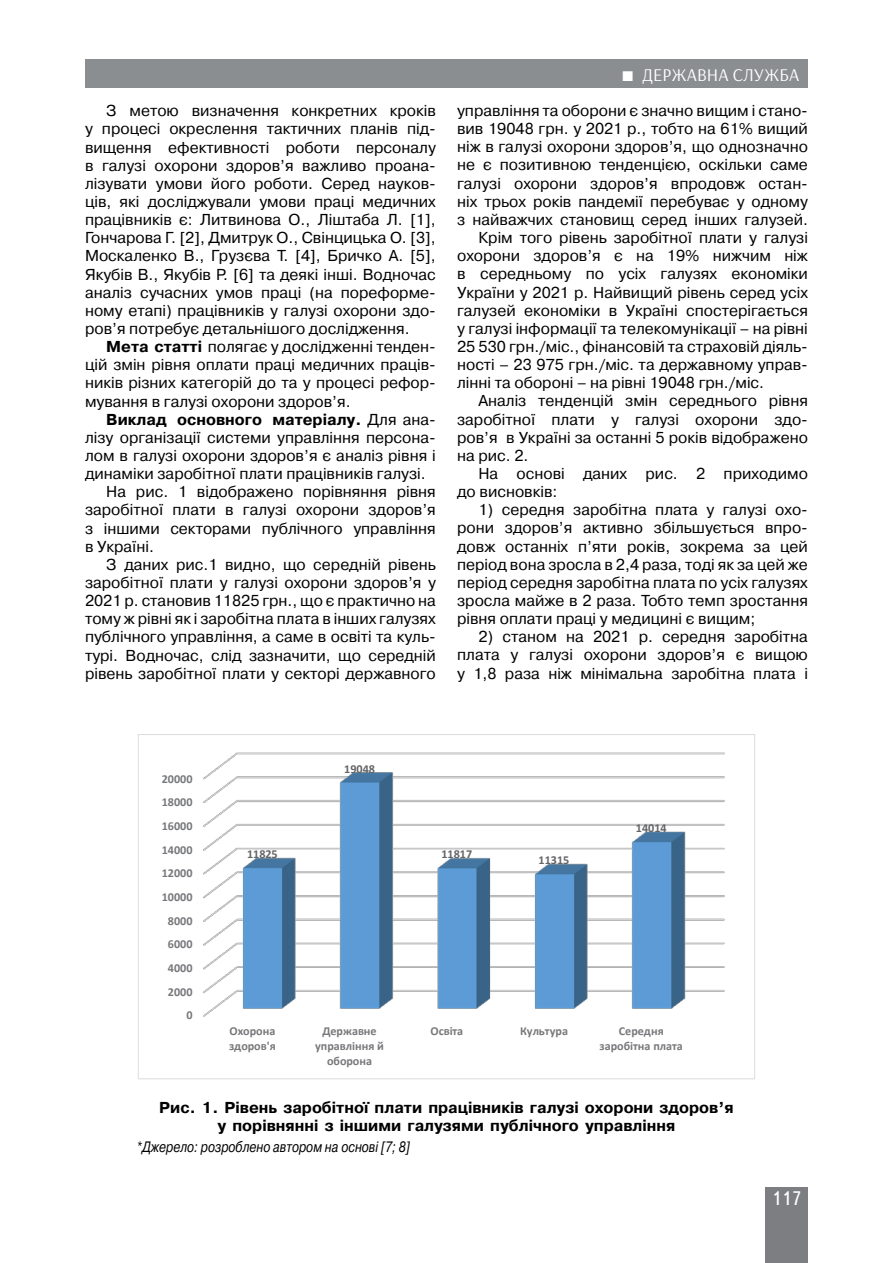
<style>
.page{position:relative;width:893px;height:1263px;background:#fff}
.page>*{position:absolute;margin:0;border:0;box-sizing:border-box;transform-origin:0 0}
.t1{font:19.5px "Ukrainian Text";color:#fff}
.t2{font:18px "Arsenal";color:#fff}
.t3{font:15.75px/18.1px "Pragmatica C";color:#000;text-align:justify}
.t4{font:700 15.75px/18.1px "Pragmatica CTT";color:#000;text-align:center}
.t5{font:italic 15px "Pragmatica C";color:#000;scale:.8 1}
.t6{font:700 12.15px/14.9px "Calibri";color:#77787b;text-align:center}
.t7{font:700 12.15px "Calibri";color:#636467}
.s1{font-family:"Pragmatica CTT";font-weight:700}
.s2{font-family:"Pragmatica C";font-weight:400}
</style>
<div class="page">
<div style="left:765px;top:1187px;width:43px;height:76px;background:#7d7e81"></div>
<div style="left:85px;top:60px;width:723px;height:28px;background:#8b8e90"></div>
<img style="left:203px;top:752px;width:522px;height:265px">
<p class="t3" style="left:85px;top:102px;width:352px;text-indent:21px">З метою визначення конкретних кроків у процесі окреслення тактичних планів під&shy;вищення ефективності роботи персоналу в галузі охорони здоров’я важливо проана&shy;лізувати умови його роботи. Серед науков&shy;ців, які досліджували умови праці медичних працівників є: Литвинова О., Ліштаба Л. [1], Гончарова Г. [2], Дмитрук О., Свінцицька О. [3], Москаленко В., Грузєва Т. [4], Бричко А. [5], Якубів В., Якубів Р. [6] та деякі інші. Водночас аналіз сучасних умов праці (на пореформе&shy;ному етапі) працівників у галузі охорони здо&shy;ров’я потребує детальнішого дослідження.</p>
<p class="t3" style="left:85px;top:338px;width:352px;text-indent:21px"><span class="s1">Мета статті</span> полягає у дослідженні тенден&shy;цій змін рівня оплати праці медичних праців&shy;ників різних категорій до та у процесі рефор&shy;мування в галузі охорони здоров’я.</p>
<p class="t4" style="left:106px;top:410px;width:331px">Виклад основного матеріалу. <span class="s2">Для ана-</span></p>
<p class="t3" style="left:85px;top:428px;width:352px">лізу організації системи управління персона-</p>
<p class="t3" style="left:85px;top:447px;width:352px">лом в галузі охорони здоров’я є аналіз рівня і</p>
<p class="t3" style="left:85px;top:465px;width:342px">динаміки заробітної плати працівників галузі.</p>
<p class="t3" style="left:106px;top:483px;width:331px">На рис. 1 відображено порівняння рівня</p>
<p class="t3" style="left:85px;top:501px;width:352px">заробітної плати в галузі охорони здоров’я</p>
<p class="t3" style="left:85px;top:519px;width:352px">з іншими секторами публічного управління</p>
<p class="t3" style="left:85px;top:537px;width:71px">в Україні.</p>
<p class="t3" style="left:106px;top:555px;width:331px">З даних рис.1 видно, що середній рівень</p>
<p class="t3" style="left:85px;top:574px;width:352px">заробітної плати у галузі охорони здоров’я у</p>
<p class="t3" style="left:85px;top:592px;width:352px">2021 р. становив 11825 грн., що є практично на</p>
<p class="t3" style="left:85px;top:610px;width:352px">тому ж рівні як і заробітна плата в інших галузях</p>
<p class="t3" style="left:85px;top:628px;width:352px">публічного управління, а саме в освіті та куль-</p>
<p class="t3" style="left:85px;top:646px;width:352px">турі. Водночас, слід зазначити, що середній</p>
<p class="t3" style="left:85px;top:664px;width:352px">рівень заробітної плати у секторі державного</p>
<p class="t2" style="left:456px;top:64px;width:344px">ТЕОРІЯ ТА ІСТОРІЯ ПУБЛІЧНОГО УПРАВЛІННЯ</p>
<p class="t2" style="left:642px;top:64px;width:159px">ДЕРЖАВНА СЛУЖБА</p>
<p class="t3" style="left:457px;top:102px;width:352px">управління та оборони є значно вищим і стано-</p>
<p class="t3" style="left:457px;top:120px;width:352px">вив 19048 грн. у 2021 р., тобто на 61% вищий</p>
<p class="t3" style="left:457px;top:138px;width:352px">ніж в галузі охорони здоров’я, що однозначно</p>
<p class="t3" style="left:457px;top:156px;width:352px">не є позитивною тенденцією, оскільки саме</p>
<p class="t3" style="left:457px;top:174px;width:352px">галузі охорони здоров’я впродовж остан-</p>
<p class="t3" style="left:457px;top:192px;width:352px">ніх трьох років пандемії перебуває у одному</p>
<p class="t3" style="left:457px;top:210px;width:352px">з найважчих становищ серед інших галузей.</p>
<p class="t3" style="left:478px;top:229px;width:331px">Крім того рівень заробітної плати у галузі</p>
<p class="t3" style="left:457px;top:247px;width:352px">охорони здоров’я є на 19% нижчим ніж</p>
<p class="t3" style="left:457px;top:265px;width:352px">в середньому по усіх галузях економіки</p>
<p class="t3" style="left:457px;top:283px;width:352px">України у 2021 р. Найвищий рівень серед усіх</p>
<p class="t3" style="left:457px;top:301px;width:352px">галузей економіки в Україні спостерігається</p>
<p class="t3" style="left:457px;top:319px;width:352px">у галузі інформації та телекомунікації – на рівні</p>
<p class="t3" style="left:457px;top:338px;width:352px">25 530 грн./міс., фінансовій та страховій діяль-</p>
<p class="t3" style="left:457px;top:356px;width:352px">ності – 23 975 грн./міс. та державному управ-</p>
<p class="t3" style="left:457px;top:374px;width:308px">лінні та обороні – на рівні 19048 грн./міс.</p>
<p class="t3" style="left:478px;top:392px;width:331px">Аналіз тенденцій змін середнього рівня</p>
<p class="t3" style="left:457px;top:410px;width:352px">заробітної плати у галузі охорони здо-</p>
<p class="t3" style="left:457px;top:428px;width:352px">ров’я в Україні за останні 5 років відображено</p>
<p class="t3" style="left:457px;top:446px;width:73px">на рис. 2.</p>
<p class="t3" style="left:478px;top:465px;width:331px">На основі даних рис. 2 приходимо</p>
<p class="t3" style="left:457px;top:483px;width:102px">до висновків:</p>
<p class="t3" style="left:457px;top:501px;width:352px;text-indent:21px">1) середня заробітна плата у галузі охо&shy;рони здоров’я активно збільшується впро&shy;довж останніх п’яти років, зокрема за цей період вона зросла в 2,4 раза, тоді як за цей же період середня заробітна плата по усіх галузях зросла майже в 2 раза. Тобто темп зростання рівня оплати праці у медицині є вищим;</p>
<p class="t3" style="left:457px;top:628px;width:352px;text-indent:21px">2) станом на 2021 р. середня заробітна плата у галузі охорони здоров’я є вищою у 1,8 раза ніж мінімальна заробітна плата і</p>
<p class="t6" style="left:162px;top:771px;width:32px">20000</p>
<p class="t6" style="left:162px;top:794px;width:32px">18000</p>
<p class="t6" style="left:162px;top:818px;width:32px">16000</p>
<p class="t7" style="left:344px;top:760px;width:32px">19048</p>
<p class="t7" style="left:636px;top:820px;width:32px">14014</p>
<p class="t6" style="left:162px;top:842px;width:32px">14000</p>
<p class="t6" style="left:162px;top:866px;width:32px">12000</p>
<p class="t6" style="left:162px;top:889px;width:32px">10000</p>
<p class="t6" style="left:168px;top:913px;width:26px">8000</p>
<p class="t6" style="left:168px;top:937px;width:26px">6000</p>
<p class="t6" style="left:168px;top:960px;width:26px">4000</p>
<p class="t6" style="left:168px;top:984px;width:26px">2000</p>
<p class="t6" style="left:186px;top:1008px;width:8px">0</p>
<p class="t7" style="left:247px;top:846px;width:32px">11825</p>
<p class="t7" style="left:441px;top:846px;width:32px">11817</p>
<p class="t7" style="left:539px;top:852px;width:32px">11315</p>
<p class="t6" style="left:229px;top:1023px;width:48px;text-align:left">Охорона здоров'я</p>
<p class="t6" style="left:315px;top:1023px;width:70px">Державне управління й оборона</p>
<p class="t6" style="left:430px;top:1023px;width:34px">Освіта</p>
<p class="t6" style="left:520px;top:1023px;width:49px">Культура</p>
<p class="t6" style="left:600px;top:1023px;width:85px">Середня заробітна плата</p>
<p class="t4" style="left:159px;top:1098px;width:576px">Рис. 1. Рівень заробітної плати працівників галузі охорони здоров’я у порівнянні з іншими галузями публічного управління</p>
<p class="t5" style="left:136px;top:1138px;width:344px">*Джерело: розроблено автором на основі [7; 8]</p>
<p class="t1" style="left:771px;top:1188px;width:32px">117</p>
</div>
